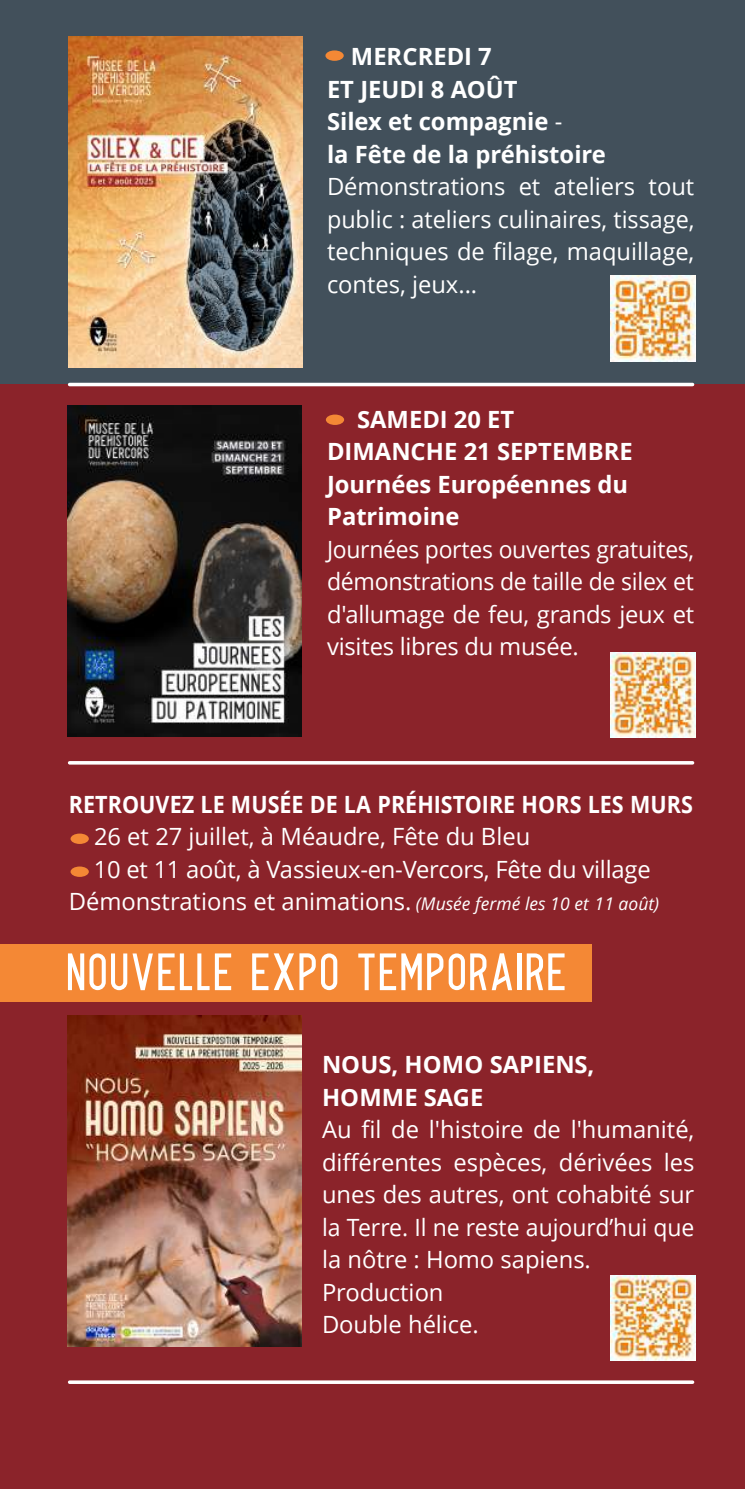
<style>
.page{position:relative;width:745px;height:1489px;background:#fff}
.page>*{position:absolute;margin:0;border:0;box-sizing:border-box;transform-origin:0 0}
.t1{font:500 52.5px "Alpha";color:#fff}
.t2{font:23.75px/32.5px "Open Sans";letter-spacing:-.005em;color:#fff;text-align:justify}
.t3{font:700 23.75px/32.5px "Open Sans";color:#fff}
.t4{font:700 23.75px "Open Sans";color:#fff;scale:.91 1}
.s1{font-weight:400}
.s2{font-style:italic;font-size:17.5px}
</style>
<div class="page">
<div style="left:0;top:0;width:744px;height:1488px;background:#8b232a"></div>
<div style="left:0;top:0;width:744px;height:384px;background:#42505b"></div>
<div style="left:0;top:943px;width:591px;height:58px;background:#f48835"></div>
<img style="left:610px;top:276px;width:84px;height:85px">
<img style="left:610px;top:652px;width:85px;height:85px">
<hr style="left:70px;top:1380px;width:622px;height:3px;background:#fff">
<hr style="left:70px;top:383px;width:622px;height:3px;background:#fff">
<img style="left:69px;top:37px;width:234px;height:330px">
<img style="left:68px;top:1015px;width:233px;height:331px">
<div style="left:325px;top:50px;width:18px;height:11px;background:#f48835;border-radius:50%"></div>
<img style="left:610px;top:1275px;width:84px;height:85px">
<img style="left:68px;top:406px;width:233px;height:330px">
<div style="left:325px;top:414px;width:19px;height:11px;background:#f48835;border-radius:50%"></div>
<hr style="left:70px;top:761px;width:622px;height:3px;background:#fff">
<div style="left:70px;top:833px;width:19px;height:10px;background:#f48835;border-radius:50%"></div>
<div style="left:70px;top:866px;width:19px;height:10px;background:#f48835;border-radius:50%"></div>
<p class="t3" style="left:327px;top:40px;width:280px;text-indent:24px">MERCREDI 7<br>ET JEUDI 8 AOÛT<br>Silex et compagnie <span class="s1">-<br></span>la Fête de la préhistoire</p>
<p class="t2" style="left:327px;top:170px;width:368px">Démonstrations et ateliers tout public : ateliers culinaires, tissage, techniques de filage, maquillage, contes, jeux...</p>
<p class="t3" style="left:327px;top:402px;width:307px;text-indent:30px">SAMEDI 20 ET<br>DIMANCHE 21 SEPTEMBRE<br>Journées Européennes du<br>Patrimoine</p>
<p class="t2" style="left:327px;top:532px;width:368px">Journées portes ouvertes gratuites, démonstrations de taille de silex et d'allumage de feu, grands jeux et visites libres du musée.</p>
<p class="t4" style="left:69px;top:787px;width:686px">RETROUVEZ LE MUSÉE DE LA PRÉHISTOIRE HORS LES MURS</p>
<p class="t2" style="left:94px;top:820px;width:437px">26 et 27 juillet, à Méaudre, Fête du Bleu</p>
<p class="t2" style="left:94px;top:852px;width:558px">10 et 11 août, à Vassieux-en-Vercors, Fête du village</p>
<p class="t2" style="left:69px;top:885px;width:591px">Démonstrations et animations. <span class="s2">(Musée fermé les 10 et 11 août)</span></p>
<h1 class="t1" style="left:65px;top:950px;width:503px">ÑØÜVËLLË ËXPØ TËMPØRÅÏRË</h1>
<p class="t3" style="left:322px;top:1047px;width:274px">NOUS, HOMO SAPIENS,<br>HOMME SAGE</p>
<p class="t2" style="left:322px;top:1112px;width:373px;text-align:left">Au fil de l'histoire de l'humanité, différentes espèces, dérivées les unes des autres, ont cohabité sur la Terre. Il ne reste aujourd’hui que la nôtre : Homo sapiens.<br>Production<br>Double hélice.</p>
</div>
